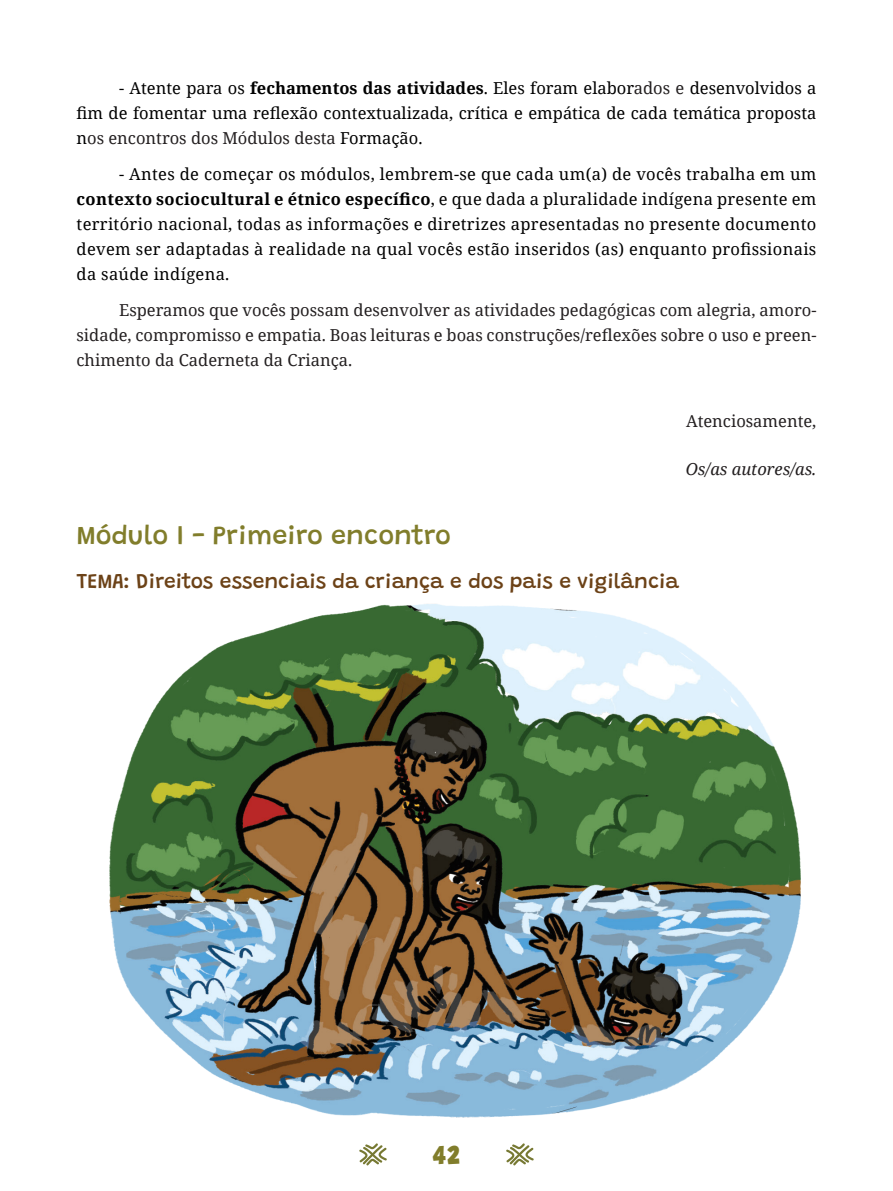
<style>
.page{position:relative;width:893px;height:1191px;background:#fff}
.page>*{position:absolute;margin:0;border:0;box-sizing:border-box;transform-origin:0 0}
.Subtítulo{font:500 27px "Grandstander";color:#817d2b}
.t1{font:900 27px "Grandstander";color:#817d2b}
.Tema{font:500 21px "Grandstander";color:#6c4217}
.Texto{font:16.5px/24.8px "Noto Serif";letter-spacing:.01em;color:#000;text-align:justify}
.Texto-2{font:16.5px/24.8px "Noto Serif";color:#231f20;text-align:justify}
.Texto-3{font:italic 16.5px "Noto Serif";color:#231f20}
.s1{font-weight:700}
.s2{color:#231f20}
</style>
<div class="page">
<svg style="left:359px;top:1143px;width:28px;height:23px"></svg>
<svg style="left:506px;top:1143px;width:28px;height:23px"></svg>
<img style="left:109px;top:604px;width:692px;height:514px">
<p class="Texto" style="left:77px;top:75px;width:741px;text-indent:43px">- Atente para os <span class="s1">fechamentos das atividades</span>. Eles foram elabor<span class="s2">ados e</span> desenvolvidos a fim de fomentar uma reflexão contextualizada, crítica e empática de cada temática proposta n<span class="s2">os encontros dos Módulos desta</span> Formação.</p>
<p class="Texto" style="left:77px;top:161px;width:741px;text-indent:43px">- Antes de começar os módulos, lembrem-se que cada um(a) de vocês trabalha em um <span class="s1">contexto sociocultural e étnico específico</span>, e que dada a pluralidade indígena presente em território nacional, todas as informações e diretrizes apresentadas no presente documento devem ser adaptadas à realidade na qual vocês estão inseridos (as) enquanto profissionais da saúde indígena.</p>
<p class="Texto-2" style="left:77px;top:297px;width:741px;text-indent:43px">Esperamos que vocês possam desenvolver as atividades pedagógicas com alegria, amoro&shy;sidade, compromisso e empatia. Boas leituras e boas construções/reflexões sobre o uso e preen&shy;chimento da Caderneta da Criança.</p>
<p class="Texto-2" style="left:686px;top:407px;width:132px">Atenciosamente,</p>
<p class="Texto-3" style="left:686px;top:457px;width:132px">Os/as autores/as.</p>
<p class="Subtítulo" style="left:77px;top:514px;width:376px">Módulo I - Primeiro encontro</p>
<p class="Tema" style="left:77px;top:564px;width:604px">TEMA: Direitos essenciais da criança e dos pais e vigilância</p>
<h1 class="t1" style="left:432px;top:1134px;width:30px">42</h1>
</div>
